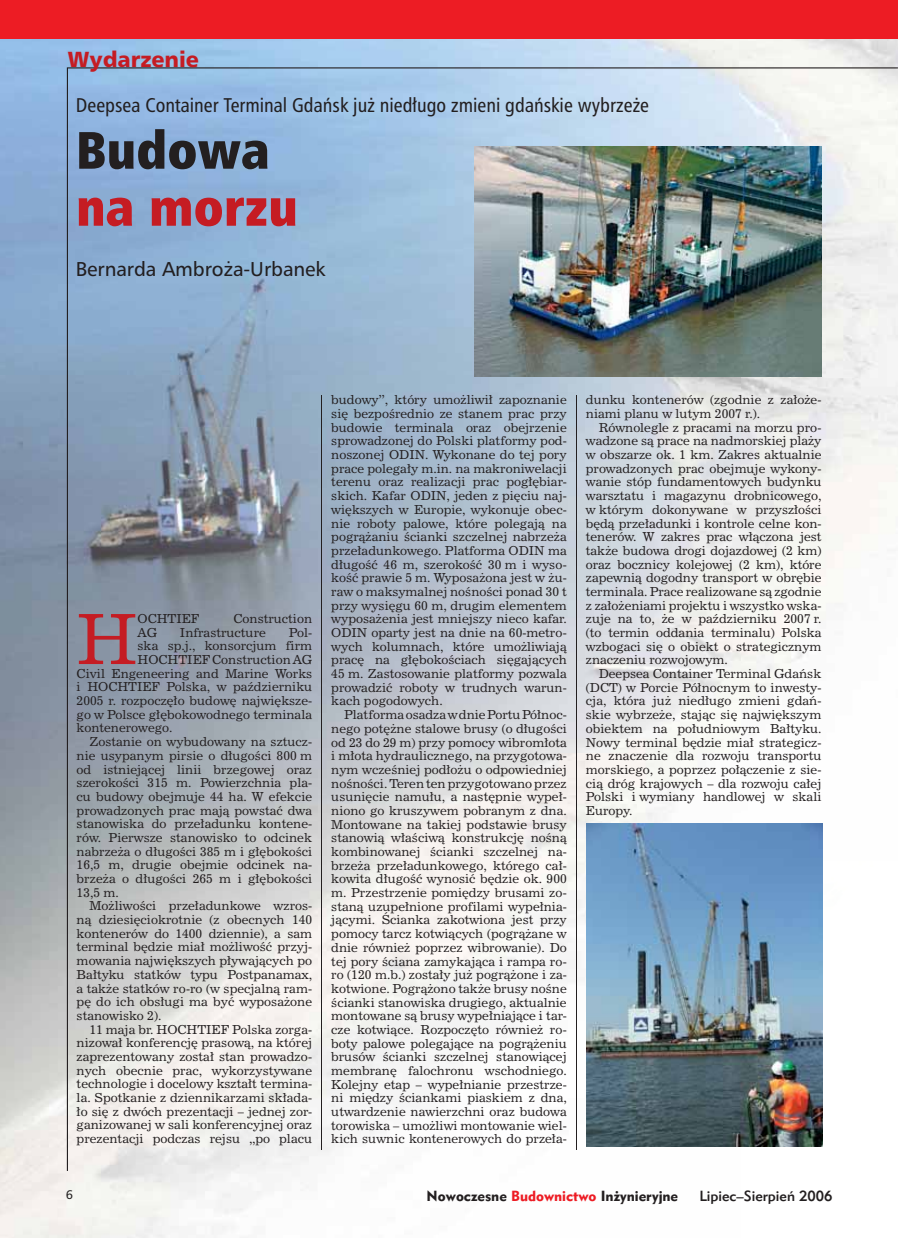
<style>
.page{position:relative;width:898px;height:1238px;background:#fff}
.page>*{position:absolute;margin:0;border:0;box-sizing:border-box;transform-origin:0 0}
.t1{font:63.9px "News 702 PL";color:#c51c23}
.t2{font:51px "Humnst 777 X Blk Cn PL";color:#c51c23}
.t3{font:51px "Humnst 777 X Blk Cn PL";color:#231f20}
.t4{font:21px "Humnst 777 Blk PL";color:#c51c23}
.t5{font:19.2px "Humnst 777 Cn PL";color:#231f20}
.t6{font:19.2px "Humnst 777 PL";letter-spacing:-.005em;color:#231f20}
.t7{font:13.5px "Geometr 415 Blk PL";color:#231f20}
.t8{font:13.5px "Geometr 415 Md PL";color:#231f20}
.t9{font:12px "Humnst 777 PL";color:#231f20}
.t10{font:11.4px/13.6px "News 702 PL";color:#231f20;text-align:justify}
.s1{color:#ed1c24}
</style>
<div class="page">
<img style="left:0;top:39px;width:897px;height:1198px">
<div style="left:0;top:1px;width:897px;height:38px;background:#ed1c24"></div>
<img style="left:67px;top:67px;width:830px;height:1103px">
<hr style="left:321px;top:395px;width:1px;height:754px;background:#231f20">
<hr style="left:576px;top:395px;width:1px;height:754px;background:#231f20">
<h3 class="t4" style="left:68px;top:49px;width:132px">Wydarzenie</h3>
<h3 class="t5" style="left:76px;top:95px;width:574px">Deepsea Container Terminal Gdańsk już niedługo zmieni gdańskie wybrzeże</h3>
<h2 class="t3" style="left:76px;top:125px;width:196px">Budowa</h2>
<h2 class="t2" style="left:76px;top:182px;width:224px">na morzu</h2>
<h3 class="t6" style="left:76px;top:262px;width:251px">Bernarda Ambroża-Urbanek</h3>
<h1 class="t1" style="left:77px;top:610px;width:62px">H</h1>
<p class="t10" style="left:137px;top:612px;width:63px">OCHTIEF</p>
<p class="t10" style="left:233px;top:612px;width:80px">Construction</p>
<p class="t10" style="left:137px;top:626px;width:21px">AG</p>
<p class="t10" style="left:180px;top:626px;width:87px">Infrastructure</p>
<p class="t10" style="left:289px;top:626px;width:25px">Pol-</p>
<p class="t10" style="left:137px;top:640px;width:176px">ska sp.j., konsorcjum firm</p>
<p class="t10" style="left:137px;top:653px;width:176px">HOCHTIEF Construction AG</p>
<p class="t10" style="left:77px;top:667px;width:237px">Civil Engeneering and Marine Works</p>
<p class="t10" style="left:77px;top:681px;width:237px">i HOCHTIEF Polska, w październiku</p>
<p class="t10" style="left:77px;top:694px;width:237px">2005 r. rozpoczęło budowę największe-</p>
<p class="t10" style="left:77px;top:708px;width:237px">go w Polsce głębokowodnego terminala</p>
<p class="t10" style="left:77px;top:722px;width:97px">kontenerowego.</p>
<p class="t10" style="left:89px;top:735px;width:224px">Zostanie on wybudowany na sztucz-</p>
<p class="t10" style="left:77px;top:749px;width:237px">nie usypanym pirsie o długości 800 m</p>
<p class="t10" style="left:77px;top:763px;width:237px">od istniejącej linii brzegowej oraz</p>
<p class="t10" style="left:77px;top:776px;width:237px">szerokości 315 m. Powierzchnia pla-</p>
<p class="t10" style="left:77px;top:790px;width:237px">cu budowy obejmuje 44 ha. W efekcie</p>
<p class="t10" style="left:77px;top:804px;width:237px">prowadzonych prac mają powstać dwa</p>
<p class="t10" style="left:77px;top:818px;width:237px">stanowiska do przeładunku kontene-</p>
<p class="t10" style="left:77px;top:831px;width:237px">rów. Pierwsze stanowisko to odcinek</p>
<p class="t10" style="left:77px;top:845px;width:237px">nabrzeża o długości 385 m i głębokości</p>
<p class="t10" style="left:77px;top:859px;width:237px">16,5 m, drugie obejmie odcinek na-</p>
<p class="t10" style="left:77px;top:872px;width:237px">brzeża o długości 265 m i głębokości</p>
<p class="t10" style="left:77px;top:886px;width:44px">13,5 m.</p>
<p class="t10" style="left:89px;top:900px;width:224px">Możliwości przeładunkowe wzros-</p>
<p class="t10" style="left:77px;top:913px;width:237px">ną dziesięciokrotnie (z obecnych 140</p>
<p class="t10" style="left:77px;top:927px;width:237px">kontenerów do 1400 dziennie), a sam</p>
<p class="t10" style="left:77px;top:941px;width:237px">terminal będzie miał możliwość przyj-</p>
<p class="t10" style="left:77px;top:954px;width:237px">mowania największych pływających po</p>
<p class="t10" style="left:77px;top:968px;width:237px">Bałtyku statków typu Postpanamax,</p>
<p class="t10" style="left:77px;top:982px;width:237px">a także statków ro-ro (w specjalną ram-</p>
<p class="t10" style="left:77px;top:995px;width:237px">pę do ich obsługi ma być wyposażone</p>
<p class="t10" style="left:77px;top:1009px;width:86px">stanowisko 2).</p>
<p class="t10" style="left:89px;top:1023px;width:224px">11 maja br. HOCHTIEF Polska zorga-</p>
<p class="t10" style="left:77px;top:1036px;width:237px">nizował konferencję prasową, na której</p>
<p class="t10" style="left:77px;top:1050px;width:237px">zaprezentowany został stan prowadzo-</p>
<p class="t10" style="left:77px;top:1064px;width:237px">nych obecnie prac, wykorzystywane</p>
<p class="t10" style="left:77px;top:1077px;width:237px">technologie i docelowy kształt termina-</p>
<p class="t10" style="left:77px;top:1091px;width:237px">la. Spotkanie z dziennikarzami składa-</p>
<p class="t10" style="left:77px;top:1105px;width:237px">ło się z dwóch prezentacji – jednej zor-</p>
<p class="t10" style="left:77px;top:1118px;width:237px">ganizowanej w sali konferencyjnej oraz</p>
<p class="t10" style="left:77px;top:1132px;width:237px">prezentacji podczas rejsu „po placu</p>
<p class="t10" style="left:331px;top:394px;width:237px">budowy”, który umożliwił zapoznanie się bezpośrednio ze stanem prac przy budowie terminala oraz obejrzenie sprowadzonej do Polski platformy pod&shy;noszonej ODIN. Wykonane do tej pory prace polegały m.in. na makroniwelacji terenu oraz realizacji prac pogłębiar&shy;skich. Kafar ODIN, jeden z pięciu naj&shy;większych w Europie, wykonuje obec&shy;nie roboty palowe, które polegają na pogrążaniu ścianki szczelnej nabrzeża przeładunkowego. Platforma ODIN ma długość 46 m, szerokość 30 m i wyso&shy;kość prawie 5 m. Wyposażona jest w żu&shy;raw o maksymalnej nośności ponad 30 t przy wysięgu 60 m, drugim elementem wyposażenia jest mniejszy nieco kafar.<br>ODIN oparty jest na dnie na 60-metro&shy;wych kolumnach, które umożliwiają pracę na głębokościach sięgających 45 m. Zastosowanie platformy pozwala prowadzić roboty w trudnych warun&shy;kach pogodowych.</p>
<p class="t10" style="left:331px;top:708px;width:237px;text-indent:13px">Platforma osadza w dnie Portu Północ&shy;nego potężne stalowe brusy (o długości od 23 do 29 m) przy pomocy wibromłota i młota hydraulicznego, na przygotowa&shy;nym wcześniej podłożu o odpowiedniej nośności. Teren ten przygotowano przez usunięcie namułu, a następnie wypeł&shy;niono go kruszywem pobranym z dna.<br>Montowane na takiej podstawie brusy stanowią właściwą konstrukcję nośną kombinowanej ścianki szczelnej na&shy;brzeża przeładunkowego, którego cał&shy;kowita długość wynosić będzie ok. 900 m. Przestrzenie pomiędzy brusami zo&shy;staną uzupełnione profilami wypełnia&shy;jącymi. Ścianka zakotwiona jest przy pomocy tarcz kotwiących (pogrążane w dnie również poprzez wibrowanie). Do tej pory ściana zamykająca i rampa ro&shy;ro (120 m.b.) zostały już pogrążone i za&shy;kotwione. Pogrążono także brusy nośne ścianki stanowiska drugiego, aktualnie montowane są brusy wypełniające i tar&shy;cze kotwiące. Rozpoczęto również ro&shy;boty palowe polegające na pogrążeniu brusów ścianki szczelnej stanowiącej membranę falochronu wschodniego.<br>Kolejny etap – wypełnianie przestrze&shy;ni między ściankami piaskiem z dna, utwardzenie nawierzchni oraz budowa torowiska – umożliwi montowanie wiel&shy;kich suwnic kontenerowych do przeła-</p>
<p class="t10" style="left:585px;top:394px;width:237px">dunku kontenerów (zgodnie z założe&shy;niami planu w lutym 2007 r.).</p>
<p class="t10" style="left:585px;top:421px;width:237px;text-indent:13px">Równolegle z pracami na morzu pro&shy;wadzone są prace na nadmorskiej plaży w obszarze ok. 1 km. Zakres aktualnie prowadzonych prac obejmuje wykony&shy;wanie stóp fundamentowych budynku warsztatu i magazynu drobnicowego, w którym dokonywane w przyszłości będą przeładunki i kontrole celne kon&shy;tenerów. W zakres prac włączona jest także budowa drogi dojazdowej (2 km) oraz bocznicy kolejowej (2 km), które zapewnią dogodny transport w obrębie terminala. Prace realizowane są zgodnie z założeniami projektu i wszystko wska&shy;zuje na to, że w październiku 2007 r. (to termin oddania terminalu) Polska wzbogaci się o obiekt o strategicznym znaczeniu rozwojowym.</p>
<p class="t10" style="left:585px;top:667px;width:237px;text-indent:13px">Deepsea Container Terminal Gdańsk (DCT) w Porcie Północnym to inwesty&shy;cja, która już niedługo zmieni gdań&shy;skie wybrzeże, stając się największym obiektem na południowym Bałtyku.<br>Nowy terminal będzie miał strategicz&shy;ne znaczenie dla rozwoju transportu morskiego, a poprzez połączenie z sie&shy;cią dróg krajowych – dla rozwoju całej Polski i wymiany handlowej w skali Europy.</p>
<p class="t9" style="left:66px;top:1189px;width:9px">6</p>
<p class="t7" style="left:426px;top:1189px;width:253px">Nowoczesne <span class="s1">Budownictwo</span> Inżynieryjne</p>
<p class="t8" style="left:699px;top:1189px;width:135px">Lipiec–Sierpień 2006</p>
</div>
